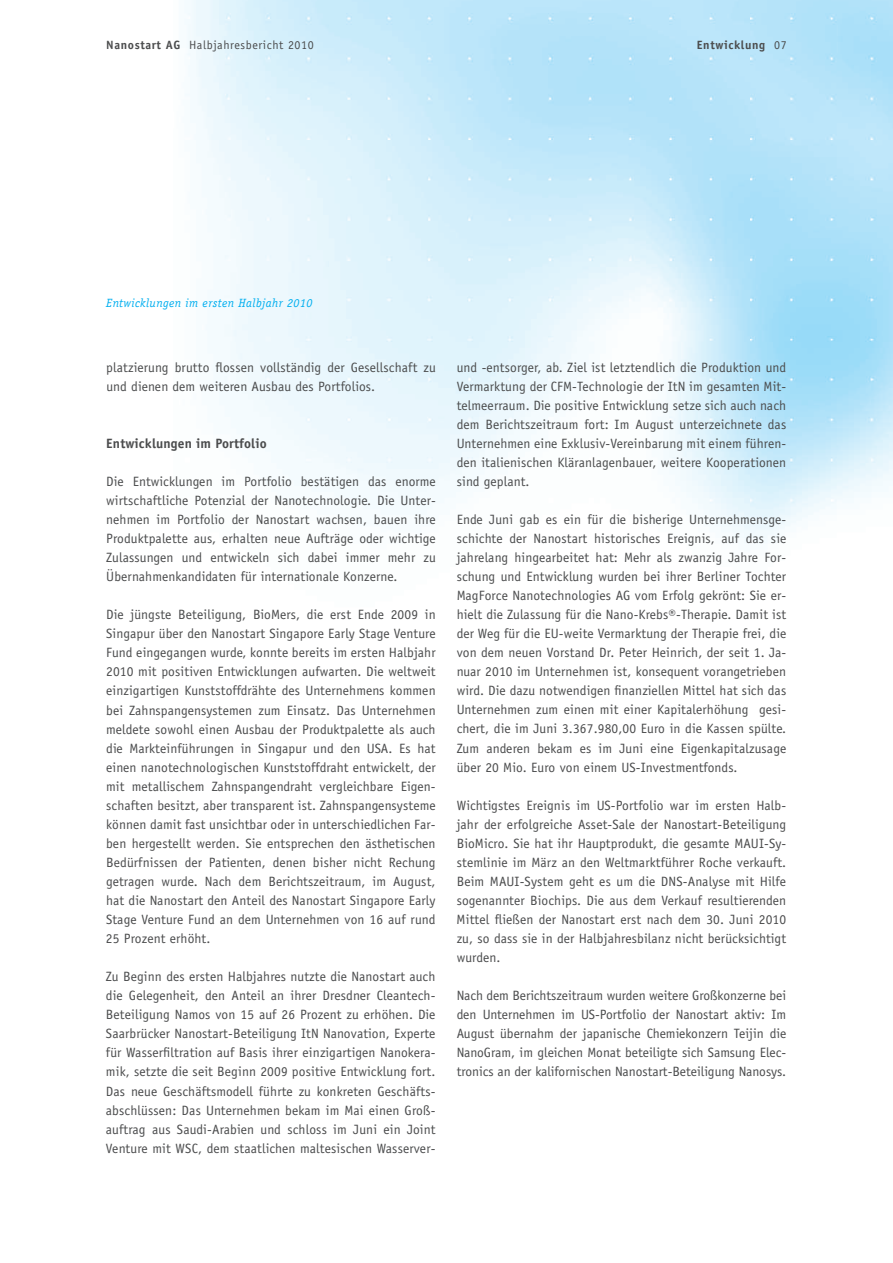
<style>
.page{position:relative;width:893px;height:1263px;background:#fff}
.page>*{position:absolute;margin:0;border:0;box-sizing:border-box;transform-origin:0 0}
.t1{font:13.5px/19px "Officina Sans";letter-spacing:.01em;color:#4b4c4d;text-align:justify}
.t2{font:700 13.5px "Officina Sans";letter-spacing:.01em;color:#4b4c4d}
.t3{font:italic 12px "Officina Serif";letter-spacing:.03em;color:#00aeef}
.t4{font:12px "Officina Sans";letter-spacing:.05em;color:#4b4c4d}
.t5{font:700 12px "Officina Sans";letter-spacing:.05em;color:#4b4c4d}
.s1{font-weight:700}
.s2{font-weight:400}
</style>
<div class="page">
<img style="left:185px;top:0;width:708px;height:543px">
<p class="t4" style="left:106px;top:38px;width:209px"><span class="s1">Nanostart AG</span> Halbjahresbericht 2010</p>
<p class="t5" style="left:697px;top:38px;width:91px">Entwicklung <span class="s2">07</span></p>
<p class="t3" style="left:106px;top:296px;width:208px">Entwicklungen im ersten Halbjahr 2010</p>
<p class="t1" style="left:106px;top:357px;width:331px">platzierung brutto flossen vollständig der Gesellschaft zu und dienen dem weiteren Ausbau des Portfolios.</p>
<p class="t2" style="left:106px;top:435px;width:162px">Entwicklungen im Portfolio</p>
<p class="t1" style="left:106px;top:472px;width:331px">Die Entwicklungen im Portfolio bestätigen das enorme wirtschaftliche Potenzial der Nanotechnologie. Die Unter&shy;nehmen im Portfolio der Nanostart wachsen, bauen ihre Produktpalette aus, erhalten neue Aufträge oder wichtige Zulassungen und entwickeln sich dabei immer mehr zu Übernahmenkandidaten für internationale Konzerne.</p>
<p class="t1" style="left:106px;top:605px;width:331px">Die jüngste Beteiligung, BioMers, die erst Ende 2009 in Singapur über den Nanostart Singapore Early Stage Venture Fund eingegangen wurde, konnte bereits im ersten Halbjahr 2010 mit positiven Entwicklungen aufwarten. Die weltweit einzigartigen Kunststoffdrähte des Unternehmens kommen bei Zahnspangensystemen zum Einsatz. Das Unternehmen meldete sowohl einen Ausbau der Produktpalette als auch die Markteinführungen in Singapur und den USA. Es hat einen nanotechnologischen Kunststoffdraht entwickelt, der mit metallischem Zahnspangendraht vergleichbare Eigen&shy;schaften besitzt, aber transparent ist. Zahnspangensysteme können damit fast unsichtbar oder in unterschiedlichen Far&shy;ben hergestellt werden. Sie entsprechen den ästhetischen Bedürfnissen der Patienten, denen bisher nicht Rechung getragen wurde. Nach dem Berichtszeitraum, im August, hat die Nanostart den Anteil des Nanostart Singapore Early Stage Venture Fund an dem Unternehmen von 16 auf rund 25 Prozent erhöht.</p>
<p class="t1" style="left:106px;top:967px;width:331px">Zu Beginn des ersten Halbjahres nutzte die Nanostart auch die Gelegenheit, den Anteil an ihrer Dresdner Cleantech-Beteiligung Namos von 15 auf 26 Prozent zu erhöhen. Die Saarbrücker Nanostart-Beteiligung ItN Nanovation, Experte für Wasserfiltration auf Basis ihrer einzigartigen Nanokera&shy;mik, setzte die seit Beginn 2009 positive Entwicklung fort.<br>Das neue Geschäftsmodell führte zu konkreten Geschäfts&shy;abschlüssen: Das Unternehmen bekam im Mai einen Groß&shy;auftrag aus Saudi-Arabien und schloss im Juni ein Joint Venture mit WSC, dem staatlichen maltesischen Wasserver-</p>
<p class="t1" style="left:457px;top:357px;width:331px">und -entsorger, ab. Ziel ist letztendlich die Produktion und Vermarktung der CFM-Technologie der ItN im gesamten Mit&shy;telmeerraum. Die positive Entwicklung setze sich auch nach dem Berichtszeitraum fort: Im August unterzeichnete das Unternehmen eine Exklusiv-Vereinbarung mit einem führen&shy;den italienischen Kläranlagenbauer, weitere Kooperationen sind geplant.</p>
<p class="t1" style="left:457px;top:510px;width:331px">Ende Juni gab es ein für die bisherige Unternehmensge&shy;schichte der Nanostart historisches Ereignis, auf das sie jahrelang hingearbeitet hat: Mehr als zwanzig Jahre For&shy;schung und Entwicklung wurden bei ihrer Berliner Tochter MagForce Nanotechnologies AG vom Erfolg gekrönt: Sie er&shy;hielt die Zulassung für die Nano-Krebs®-Therapie. Damit ist der Weg für die EU-weite Vermarktung der Therapie frei, die von dem neuen Vorstand Dr. Peter Heinrich, der seit 1. Ja&shy;nuar 2010 im Unternehmen ist, konsequent vorangetrieben wird. Die dazu notwendigen finanziellen Mittel hat sich das Unternehmen zum einen mit einer Kapitalerhöhung gesi&shy;chert, die im Juni 3.367.980,00 Euro in die Kassen spülte.<br>Zum anderen bekam es im Juni eine Eigenkapitalzusage über 20 Mio. Euro von einem US-Investmentfonds.</p>
<p class="t1" style="left:457px;top:796px;width:331px">Wichtigstes Ereignis im US-Portfolio war im ersten Halb&shy;jahr der erfolgreiche Asset-Sale der Nanostart-Beteiligung BioMicro. Sie hat ihr Hauptprodukt, die gesamte MAUI-Sy&shy;stemlinie im März an den Weltmarktführer Roche verkauft.<br>Beim MAUI-System geht es um die DNS-Analyse mit Hilfe sogenannter Biochips. Die aus dem Verkauf resultierenden Mittel fließen der Nanostart erst nach dem 30. Juni 2010 zu, so dass sie in der Halbjahresbilanz nicht berücksichtigt wurden.</p>
<p class="t1" style="left:457px;top:986px;width:331px">Nach dem Berichtszeitraum wurden weitere Großkonzerne bei den Unternehmen im US-Portfolio der Nanostart aktiv: Im August übernahm der japanische Chemiekonzern Teijin die NanoGram, im gleichen Monat beteiligte sich Samsung Elec&shy;tronics an der kalifornischen Nanostart-Beteiligung Nanosys.</p>
</div>
